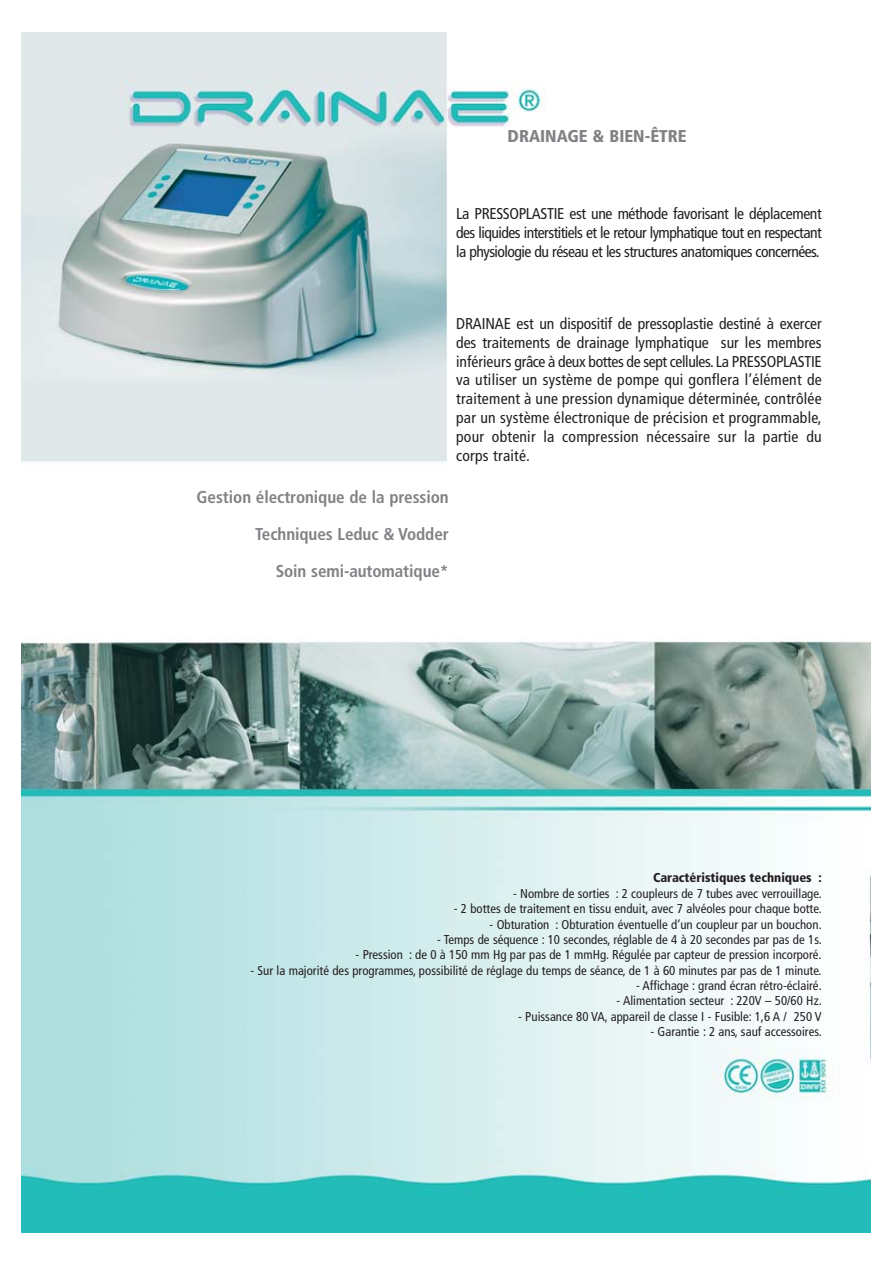
<style>
.page{position:relative;width:893px;height:1263px;background:#fff}
.page>*{position:absolute;margin:0;border:0;box-sizing:border-box;transform-origin:0 0}
.t1{font:700 condensed 17.1px/37px "Frutiger";letter-spacing:-.005em;color:#808285;text-align:right}
.t2{font:900 condensed 17.1px "Frutiger";color:#808285}
.t3{font:condensed 15.6px/18.8px "Frutiger";letter-spacing:-.01em;color:#231f20;text-align:justify}
.t4{font:condensed 12.9px "Frutiger";color:#231f20}
.t5{font:900 condensed 12.9px "Frutiger";color:#231f20}
</style>
<div class="page">
<img style="left:22px;top:32px;width:848px;height:1200px">
<h1 class="t2" style="left:508px;top:129px;width:181px">DRAINAGE &amp; BIEN-ÊTRE</h1>
<p class="t3" style="left:456px;top:206px;width:367px">La PRESSOPLASTIE est une méthode favorisant le déplacement des liquides interstitiels et le retour lymphatique tout en respectant la physiologie du réseau et les structures anatomiques concernées.</p>
<p class="t3" style="left:456px;top:315px;width:367px">DRAINAE est un dispositif de pressoplastie destiné à exercer des traitements de drainage lymphatique sur les membres inférieurs grâce à deux bottes de sept cellules. La PRESSOPLASTIE va utiliser un système de pompe qui gonflera l’élément de traitement à une pression dynamique déterminée, contrôlée par un système électronique de précision et programmable, pour obtenir la compression nécessaire sur la partie du corps traité.</p>
<h1 class="t1" style="left:197px;top:480px;width:254px">Gestion électronique de la pression<br>Techniques Leduc &amp; Vodder<br>Soin semi-automatique*</h1>
<p class="t5" style="left:653px;top:873px;width:170px">Caractéristiques techniques :</p>
<p class="t4" style="left:513px;top:888px;width:310px">- Nombre de sorties : 2 coupleurs de 7 tubes avec verrouillage.</p>
<p class="t4" style="left:454px;top:903px;width:369px">- 2 bottes de traitement en tissu enduit, avec 7 alvéoles pour chaque botte.</p>
<p class="t4" style="left:489px;top:919px;width:334px">- Obturation : Obturation éventuelle d’un coupleur par un bouchon.</p>
<p class="t4" style="left:437px;top:934px;width:386px">- Temps de séquence : 10 secondes, réglable de 4 à 20 secondes par pas de 1s.</p>
<p class="t4" style="left:355px;top:950px;width:468px">- Pression : de 0 à 150 mm Hg par pas de 1 mmHg. Régulée par capteur de pression incorporé.</p>
<p class="t4" style="left:250px;top:965px;width:573px">- Sur la majorité des programmes, possibilité de réglage du temps de séance, de 1 à 60 minutes par pas de 1 minute.</p>
<p class="t4" style="left:636px;top:980px;width:187px">- Affichage : grand écran rétro-éclairé.</p>
<p class="t4" style="left:617px;top:996px;width:207px">- Alimentation secteur : 220V – 50/60 Hz.</p>
<p class="t4" style="left:518px;top:1011px;width:305px">- Puissance 80 VA, appareil de classe I - Fusible: 1,6 A / 250 V</p>
<p class="t4" style="left:650px;top:1026px;width:173px">- Garantie : 2 ans, sauf accessoires.</p>
</div>
